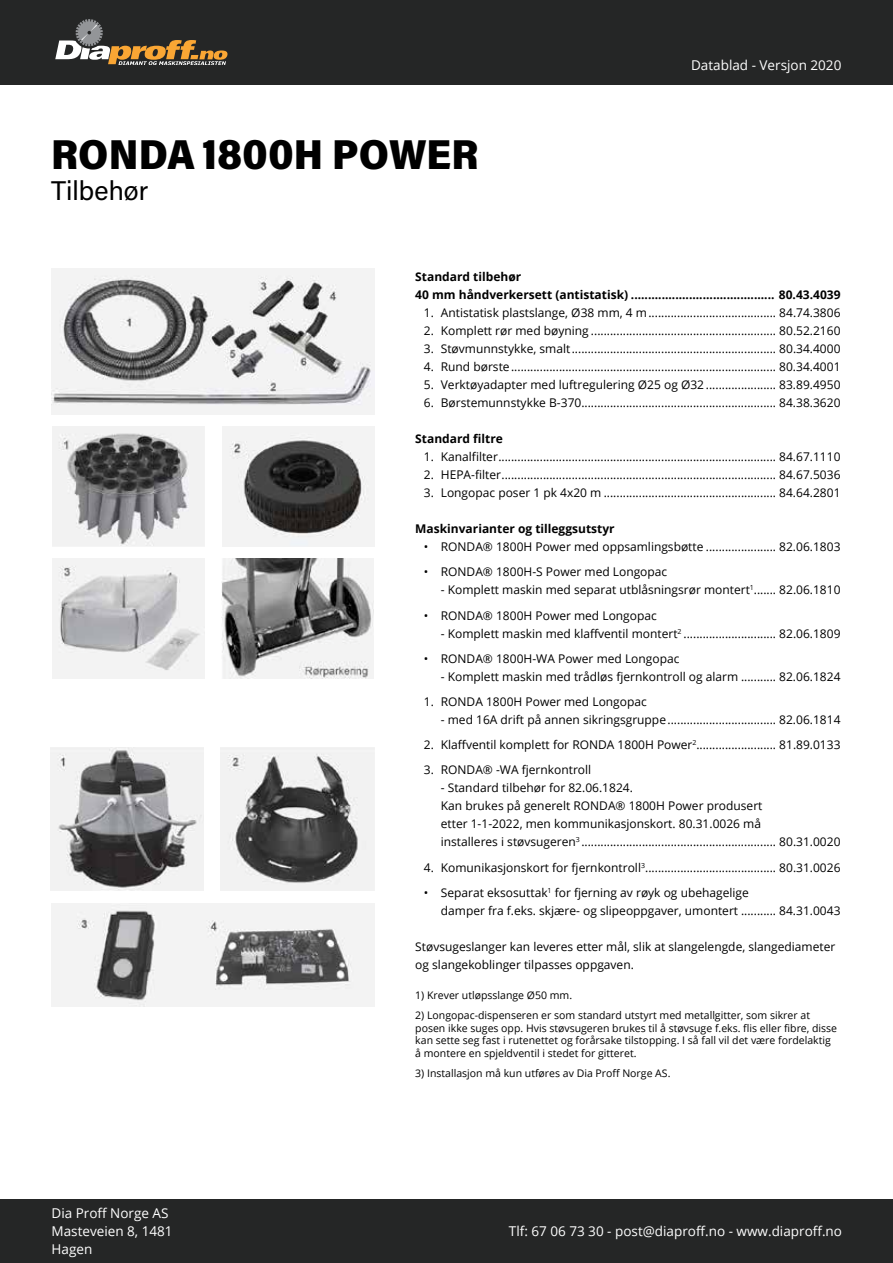
<style>
.page{position:relative;width:893px;height:1263px;background:#fff}
.page>*{position:absolute;margin:0;border:0;box-sizing:border-box;transform-origin:0 0}
.t1{font:42px "Acumin Variable Concept";color:#000}
.t2{font:27px "Acumin Variable Concept";color:#000}
.t3{font:13.5px/18px "Open Sans";color:#fff}
.t4{font:12px/18px "Open Sans";color:#000}
.t5{font:700 12px/18px "Open Sans";color:#000}
.t6{font:10.5px/12.6px "Open Sans";color:#000}
</style>
<div class="page">
<div style="left:0;top:0;width:893px;height:85px;background:#252626"></div>
<div style="left:0;top:1199px;width:893px;height:64px;background:#252626"></div>
<svg style="left:55px;top:19px;width:172px;height:46px"></svg>
<img style="left:52px;top:269px;width:323px;height:145px">
<img style="left:51px;top:903px;width:323px;height:103px">
<img style="left:52px;top:427px;width:152px;height:119px">
<img style="left:50px;top:747px;width:154px;height:143px">
<img style="left:220px;top:747px;width:154px;height:143px">
<img style="left:223px;top:427px;width:152px;height:119px">
<img style="left:52px;top:559px;width:152px;height:119px">
<img style="left:222px;top:559px;width:152px;height:119px">
<h1 class="t1" style="left:51px;top:126px;width:429px">RONDA 1800H POWER</h1>
<h2 class="t2" style="left:51px;top:172px;width:99px">Tilbehør</h2>
<p class="t3" style="left:691px;top:56px;width:152px">Datablad - Versjon 2020</p>
<p class="t3" style="left:52px;top:1204px;width:123px">Dia Proff Norge AS<br>Masteveien 8, 1481<br>Hagen</p>
<p class="t5" style="left:415px;top:267px;width:427px">Standard tilbehør<br>40 mm håndverkersett (antistatisk) .......................................... 80.43.4039</p>
<p class="t4" style="left:424px;top:303px;width:418px">1. Antistatisk plastslange, Ø38 mm, 4 m........................................ 84.74.3806</p>
<p class="t4" style="left:424px;top:321px;width:418px">2. Komplett rør med bøyning .......................................................... 80.52.2160</p>
<p class="t4" style="left:424px;top:339px;width:418px">3. Støvmunnstykke, smalt................................................................ 80.34.4000</p>
<p class="t4" style="left:424px;top:357px;width:418px">4. Rund børste................................................................................... 80.34.4001</p>
<p class="t4" style="left:424px;top:375px;width:418px">5. Verktøyadapter med luftregulering Ø25 og Ø32 ...................... 83.89.4950</p>
<p class="t4" style="left:424px;top:393px;width:418px">6. Børstemunnstykke B-370............................................................. 84.38.3620</p>
<p class="t5" style="left:415px;top:429px;width:89px">Standard filtre</p>
<p class="t4" style="left:424px;top:447px;width:418px">1. Kanalfilter....................................................................................... 84.67.1110</p>
<p class="t4" style="left:424px;top:465px;width:418px">2. HEPA-filter...................................................................................... 84.67.5036</p>
<p class="t4" style="left:424px;top:483px;width:418px">3. Longopac poser 1 pk 4x20 m ...................................................... 84.64.2801</p>
<p class="t5" style="left:415px;top:519px;width:201px">Maskinvarianter og tilleggsutstyr</p>
<p class="t4" style="left:424px;top:537px;width:418px">• RONDA® 1800H Power med oppsamlingsbøtte ...................... 82.06.1803</p>
<p class="t4" style="left:424px;top:563px;width:245px">• RONDA® 1800H-S Power med Longopac</p>
<p class="t4" style="left:441px;top:581px;width:401px">- Komplett maskin med separat utblåsningsrør montert<sup>1</sup>....... 82.06.1810</p>
<p class="t4" style="left:424px;top:606px;width:235px">• RONDA® 1800H Power med Longopac</p>
<p class="t4" style="left:441px;top:624px;width:401px">- Komplett maskin med klaffventil montert<sup>2</sup> ............................. 82.06.1809</p>
<p class="t4" style="left:424px;top:649px;width:257px">• RONDA® 1800H-WA Power med Longopac</p>
<p class="t4" style="left:441px;top:667px;width:401px">- Komplett maskin med trådløs fjernkontroll og alarm ........... 82.06.1824</p>
<p class="t4" style="left:424px;top:692px;width:225px">1. RONDA 1800H Power med Longopac</p>
<p class="t4" style="left:441px;top:710px;width:401px">- med 16A drift på annen sikringsgruppe.................................. 82.06.1814</p>
<p class="t4" style="left:424px;top:735px;width:418px">2. Klaffventil komplett for RONDA 1800H Power<sup>2</sup>......................... 81.89.0133</p>
<p class="t4" style="left:424px;top:761px;width:169px">3. RONDA® -WA fjernkontroll</p>
<p class="t4" style="left:441px;top:779px;width:401px">- Standard tilbehør for 82.06.1824.<br>Kan brukes på generelt RONDA® 1800H Power produsert<br>etter 1-1-2022, men kommunikasjonskort. 80.31.0026 må<br>installeres i støvsugeren<sup>3</sup> ............................................................. 80.31.0020</p>
<p class="t4" style="left:424px;top:858px;width:418px">4. Komunikasjonskort for fjernkontroll<sup>3</sup>......................................... 80.31.0026</p>
<p class="t4" style="left:441px;top:883px;width:401px;text-indent:-17px">• Separat eksosuttak<sup>1</sup> for fjerning av røyk og ubehagelige<br>damper fra f.eks. skjære- og slipeoppgaver, umontert ........... 84.31.0043</p>
<p class="t4" style="left:415px;top:937px;width:422px">Støvsugeslanger kan leveres etter mål, slik at slangelengde, slangediameter og slangekoblinger tilpasses oppgaven.</p>
<p class="t6" style="left:415px;top:989px;width:158px">1) Krever utløpsslange Ø50 mm.</p>
<p class="t6" style="left:415px;top:1009px;width:423px">2) Longopac-dispenseren er som standard utstyrt med metallgitter, som sikrer at posen ikke suges opp. Hvis støvsugeren brukes til å støvsuge f.eks. flis eller fibre, disse kan sette seg fast i rutenettet og forårsake tilstopping. I så fall vil det være fordelaktig å montere en spjeldventil i stedet for gitteret.</p>
<p class="t6" style="left:415px;top:1066px;width:257px">3) Installasjon må kun utføres av Dia Proff Norge AS.</p>
<p class="t3" style="left:509px;top:1222px;width:335px">Tlf: 67 06 73 30 - post@diaproff.no - www.diaproff.no</p>
</div>
